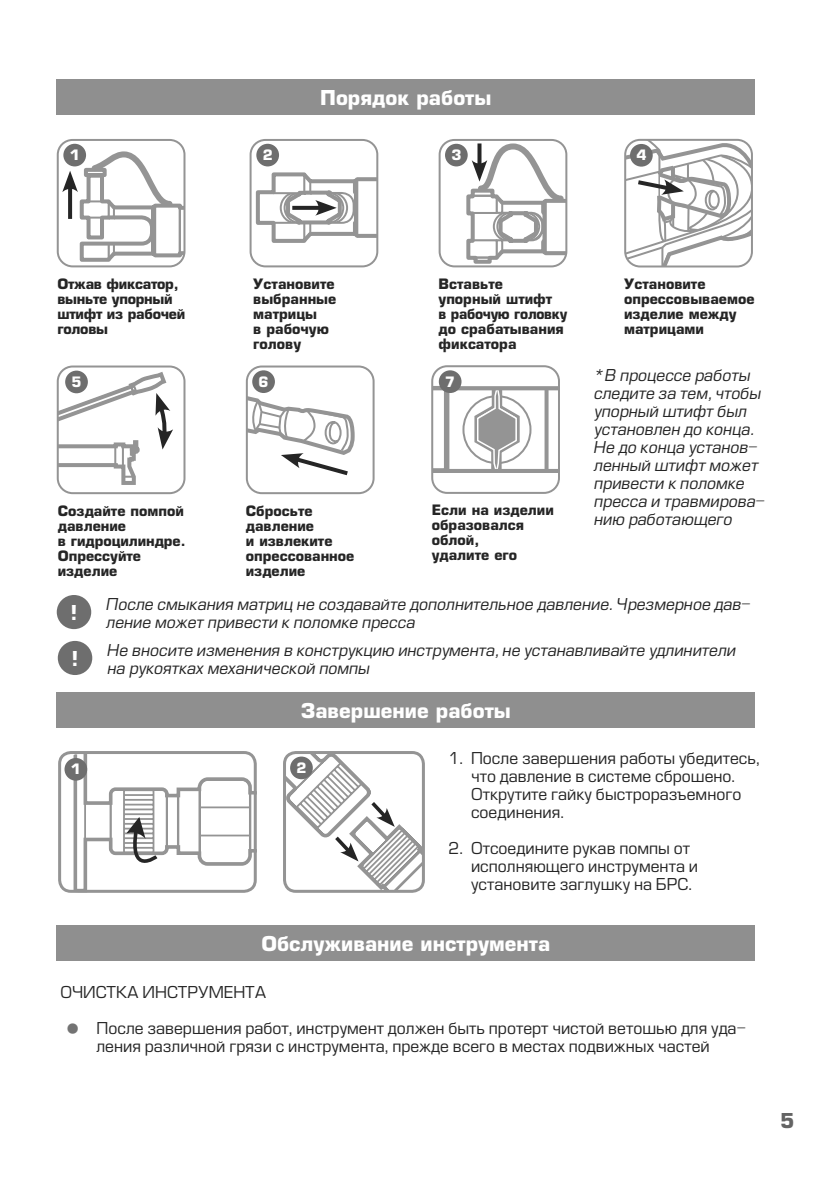
<style>
.page{position:relative;width:840px;height:1191px;background:#fff}
.page>*{position:absolute;margin:0;border:0;box-sizing:border-box;transform-origin:0 0}
.КВТ_Заголовок{font:700 20px "Europe";color:#fff}
.Основной{font:700 20px "Europe";color:#fff}
.t1{font:700 20px "Europe";color:#646464}
.КВТ_выделение_курсив{font:italic 16px/18px "Europe";color:#252525}
.КВТ_маркировочный_сп{font:16px/18px "Europe";color:#252525}
.Подписи{font:700 14px/15px "Europe";color:#252525}
.Подписи-2{font:700 14px/15px "Europe";letter-spacing:-.02em;color:#252525}
.Круг{font:700 14px "Europe";color:#fff}
.s1{font-size:48px;color:#737373}
</style>
<div class="page">
<div style="left:246px;top:365px;width:128px;height:129px;border:2px solid #949494;border-radius:15px"></div>
<div style="left:624px;top:139px;width:128px;height:128px;border:2px solid #949494;border-radius:15px"></div>
<svg style="left:625px;top:140px;width:126px;height:126px"></svg>
<div style="left:249px;top:139px;width:129px;height:128px;border:2px solid #949494;border-radius:15px"></div>
<svg style="left:250px;top:156px;width:127px;height:103px"></svg>
<div style="left:438px;top:139px;width:129px;height:128px;border:2px solid #949494;border-radius:15px"></div>
<svg style="left:455px;top:140px;width:111px;height:126px"></svg>
<div style="left:57px;top:365px;width:128px;height:129px;border:2px solid #949494;border-radius:15px"></div>
<svg style="left:58px;top:369px;width:115px;height:118px"></svg>
<div style="left:57px;top:139px;width:128px;height:128px;border:2px solid #949494;border-radius:15px"></div>
<svg style="left:62px;top:148px;width:122px;height:118px"></svg>
<svg style="left:434px;top:367px;width:124px;height:126px"></svg>
<div style="left:431px;top:365px;width:128px;height:129px;border:2px solid #949494;border-radius:15px"></div>
<div style="left:63px;top:144px;width:23px;height:22px;background:#6e6e6e;border-radius:50%"></div>
<div style="left:629px;top:144px;width:23px;height:23px;background:#6e6e6e;border-radius:50%"></div>
<div style="left:256px;top:144px;width:23px;height:22px;background:#6e6e6e;border-radius:50%"></div>
<div style="left:65px;top:370px;width:23px;height:23px;background:#6e6e6e;border-radius:50%"></div>
<div style="left:445px;top:144px;width:22px;height:22px;background:#6e6e6e;border-radius:50%"></div>
<div style="left:252px;top:370px;width:23px;height:23px;background:#6e6e6e;border-radius:50%"></div>
<div style="left:438px;top:370px;width:23px;height:23px;background:#6e6e6e;border-radius:50%"></div>
<svg style="left:247px;top:390px;width:108px;height:88px"></svg>
<div style="left:57px;top:79px;width:697px;height:36px;background:#8f8f8f"></div>
<div style="left:57px;top:692px;width:697px;height:35px;background:#8f8f8f"></div>
<svg style="left:284px;top:753px;width:139px;height:138px"></svg>
<div style="left:283px;top:751px;width:141px;height:141px;border:3px solid #949494;border-radius:11px"></div>
<svg style="left:72px;top:754px;width:184px;height:138px"></svg>
<div style="left:58px;top:751px;width:198px;height:141px;border:3px solid #949494;border-radius:11px"></div>
<div style="left:64px;top:758px;width:23px;height:22px;background:#6e6e6e;border-radius:50%"></div>
<div style="left:290px;top:756px;width:22px;height:23px;background:#6e6e6e;border-radius:50%"></div>
<div style="left:57px;top:925px;width:697px;height:35px;background:#8f8f8f"></div>
<div style="left:57px;top:595px;width:34px;height:34px;background:#6e6e6e;border-radius:50%"></div>
<div style="left:58px;top:641px;width:34px;height:34px;background:#6e6e6e;border-radius:50%"></div>
<p class="КВТ_Заголовок" style="left:320px;top:86px;width:173px">Порядок работы</p>
<p class="Круг" style="left:70px;top:147px;width:12px">1</p>
<p class="Круг" style="left:262px;top:147px;width:12px">2</p>
<p class="Круг" style="left:636px;top:147px;width:12px">4</p>
<p class="Круг" style="left:451px;top:147px;width:12px">3</p>
<p class="Подписи-2" style="left:57px;top:276px;width:129px">Отжав фиксатор, выньте упорный штифт из рабочей головы</p>
<p class="Подписи" style="left:253px;top:276px;width:85px">Установите выбранные матрицы<br>в рабочую голову</p>
<p class="Подписи" style="left:438px;top:276px;width:130px">Вставьте упорный штифт<br>в рабочую головку до срабатывания фиксатора</p>
<p class="Подписи" style="left:623px;top:276px;width:132px">Установите опрессовываемое изделие между матрицами</p>
<p class="Круг" style="left:71px;top:373px;width:12px">5</p>
<p class="Подписи" style="left:58px;top:503px;width:129px">Создайте помпой давление<br>в гидроцилиндре.<br>Опрессуйте изделие</p>
<p class="Круг" style="left:258px;top:373px;width:12px">6</p>
<p class="Круг" style="left:445px;top:373px;width:12px">7</p>
<p class="Подписи" style="left:246px;top:503px;width:110px">Сбросьте давление<br>и извлеките опрессованное изделие</p>
<p class="Подписи" style="left:431px;top:503px;width:124px">Если на изделии образовался облой,<br>удалите его</p>
<p class="КВТ_выделение_курсив" style="left:594px;top:366px;width:172px">*В процессе работы следите за тем, чтобы упорный штифт был установлен до конца.<br>Не до конца установ&shy;ленный штифт может привести к поломке пресса и травмирова&shy;нию работающего</p>
<p class="Основной" style="left:70px;top:600px;width:8px">!</p>
<p class="КВТ_выделение_курсив" style="left:106px;top:595px;width:645px">После смыкания матриц не создавайте дополнительное давление. Чрезмерное дав&shy;ление может привести к поломке пресса</p>
<p class="Основной" style="left:71px;top:646px;width:8px">!</p>
<p class="КВТ_выделение_курсив" style="left:107px;top:641px;width:629px">Не вносите изменения в конструкцию инструмента, не устанавливайте удлинители на рукоятках механической помпы</p>
<p class="КВТ_Заголовок" style="left:300px;top:699px;width:211px">Завершение работы</p>
<p class="КВТ_маркировочный_сп" style="left:471px;top:749px;width:290px;text-indent:-23px">1. После завершения работы убедитесь, что давление в системе сброшено.<br>Открутите гайку быстроразъемного соединения.</p>
<p class="КВТ_маркировочный_сп" style="left:471px;top:839px;width:228px;text-indent:-23px">2. Отсоедините рукав помпы от исполняющего инструмента и установите заглушку на БРС.</p>
<p class="Круг" style="left:71px;top:761px;width:12px">1</p>
<p class="Круг" style="left:296px;top:759px;width:12px">2</p>
<p class="КВТ_Заголовок" style="left:261px;top:931px;width:290px">Обслуживание инструмента</p>
<p class="КВТ_маркировочный_сп" style="left:60px;top:983px;width:207px">ОЧИСТКА ИНСТРУМЕНТА</p>
<p class="КВТ_маркировочный_сп" style="left:57px;top:1019px;width:690px;text-align:center"><span class="s1">•</span> После завершения работ, инструмент должен быть протерт чистой ветошью для уда&shy;ления различной грязи с инструмента, прежде всего в местах подвижных частей</p>
<p class="t1" style="left:779px;top:1108px;width:16px">5</p>
</div>
